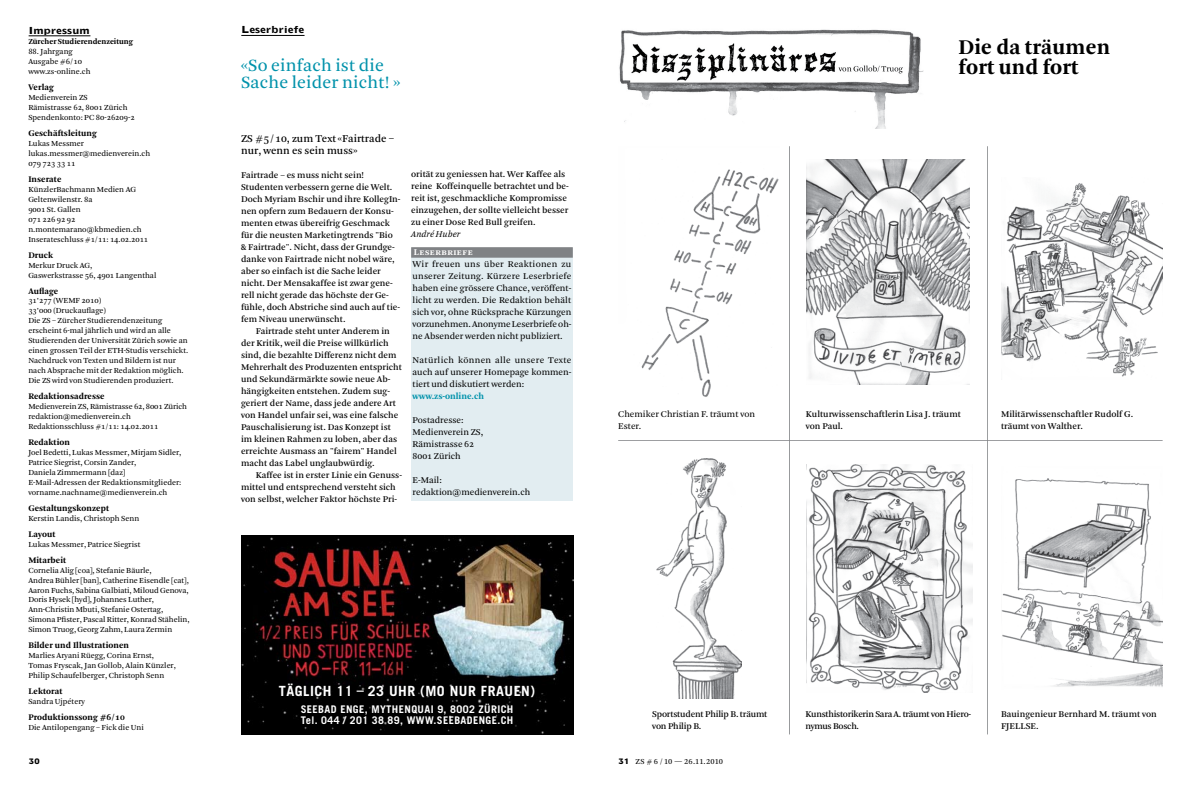
<style>
.page{position:relative;width:1191px;height:794px;background:#fff}
.page>*{position:absolute;margin:0;border:0;box-sizing:border-box;transform-origin:0 0}
.t1{font:700 22px/20.5px "Arnhem";letter-spacing:.01em;color:#000}
.t2{font:18px/17px "Arnhem Blond";letter-spacing:.01em;color:#0092ab}
.t3{font:700 14.1px "Trade Gothic";letter-spacing:.035em;color:#fff}
.t4{font:11px/12px "Arnhem";color:#000}
.t5{font:700 10.5px/11.2px "Trade Gothic";letter-spacing:.035em;color:#fff}
.t6{font:9.3px/12px "Arnhem";color:#000}
.t7{font:9.3px/12px "Arnhem Blond";color:#000}
.t8{font:9.3px/12px "Arnhem";letter-spacing:-.03em;color:#000}
.t9{font:9.3px/12px "Arnhem";letter-spacing:-.02em;color:#000}
.t10{font:700 9.3px "Arnhem";color:#0092ab}
.t11{font:700 9.3px "Arnhem";letter-spacing:.05em;color:#fff}
.t12{font:italic 9.3px "Arnhem Blond";color:#000}
.t13{font:700 9px "Arnhem";letter-spacing:.01em;color:#000}
.t14{font:700 9px "Doric LT Std";letter-spacing:-.03em;color:#000}
.t15{font:8.1px/9.9px "Arnhem Blond";color:#000}
.t16{font:700 8.1px "Arnhem";color:#000}
.t17{font:8px "Arnhem Blond";letter-spacing:.005em;color:#000}
.t18{font:700 7px "Doric LT Std";color:#000}
.s1{font-family:"Doric LT Std";font-weight:700;font-size:7px}
</style>
<div class="page">
<hr style="left:29px;top:35px;width:61px;height:1px;background:#000">
<img style="left:619px;top:29px;width:305px;height:99px">
<img style="left:806px;top:160px;width:163px;height:224px">
<img style="left:806px;top:464px;width:167px;height:228px">
<img style="left:641px;top:169px;width:138px;height:228px">
<img style="left:1001px;top:478px;width:161px;height:209px">
<img style="left:657px;top:458px;width:84px;height:240px">
<img style="left:1001px;top:183px;width:161px;height:194px">
<hr style="left:987px;top:146px;width:1px;height:588px;background:#808285">
<hr style="left:618px;top:440px;width:544px;height:1px;background:#808285">
<hr style="left:241px;top:35px;width:63px;height:1px;background:#000">
<hr style="left:789px;top:146px;width:1px;height:588px;background:#808285">
<div style="left:411px;top:248px;width:162px;height:252px;background:#e2edf1"></div>
<div style="left:411px;top:247px;width:162px;height:11px;background:#808285"></div>
<img style="left:241px;top:535px;width:332px;height:199px">
<p class="t14" style="left:28px;top:23px;width:63px">Impressum</p>
<p class="t16" style="left:28px;top:37px;width:106px">Zürcher Studierendenzeitung</p>
<p class="t15" style="left:28px;top:47px;width:64px">88. Jahrgang<br>Ausgabe #6/10 www.zs-online.ch</p>
<p class="t13" style="left:28px;top:82px;width:27px">Verlag</p>
<p class="t15" style="left:28px;top:93px;width:108px">Medienverein ZS<br>Rämistrasse 62, 8001 Zürich<br>Spendenkonto: PC 80-26209-2</p>
<p class="t13" style="left:28px;top:128px;width:70px">Geschäftsleitung</p>
<p class="t15" style="left:28px;top:139px;width:123px">Lukas Messmer lukas.messmer@medienverein.ch<br>079 723 33 11</p>
<p class="t13" style="left:28px;top:174px;width:35px">Inserate</p>
<p class="t15" style="left:28px;top:184px;width:121px">KünzlerBachmann Medien AG<br>Geltenwilenstr. 8a<br>9001 St. Gallen<br>071 226 92 92 n.montemarano@kbmedien.ch<br>Inserateschluss #1/11: 14.02.2011</p>
<p class="t13" style="left:28px;top:250px;width:26px">Druck</p>
<p class="t15" style="left:28px;top:260px;width:129px">Merkur Druck AG,<br>Gaswerkstrasse 56, 4901 Langenthal</p>
<p class="t13" style="left:28px;top:286px;width:32px">Auflage</p>
<p class="t15" style="left:28px;top:296px;width:161px">31’277 (WEMF 2010)<br>33’000 (Druckauflage)<br>Die ZS – Zürcher Studierendenzeitung erscheint 6-mal jährlich und wird an alle Studierenden der Universität Zürich sowie an einen grossen Teil der ETH-Studis verschickt.<br>Nachdruck von Texten und Bildern ist nur nach Absprache mit der Redaktion möglich.<br>Die ZS wird von Studierenden produziert.</p>
<p class="t13" style="left:28px;top:391px;width:78px">Redaktionsadresse</p>
<p class="t15" style="left:28px;top:402px;width:160px">Medienverein ZS, Rämistrasse 62, 8001 Zürich redaktion@medienverein.ch<br>Redaktionsschluss #1/11: 14.02.2011</p>
<p class="t13" style="left:28px;top:437px;width:43px">Redaktion</p>
<p class="t15" style="left:28px;top:447px;width:154px">Joel Bedetti, Lukas Messmer, Mirjam Sidler, Patrice Siegrist, Corsin Zander,<br>Daniela Zimmermann [daz] E-Mail-Adressen der Redaktionsmitglieder: vorname.nachname@medienverein.ch</p>
<p class="t13" style="left:28px;top:503px;width:82px">Gestaltungskonzept</p>
<p class="t15" style="left:28px;top:513px;width:112px">Kerstin Landis, Christoph Senn</p>
<p class="t13" style="left:28px;top:529px;width:29px">Layout</p>
<p class="t15" style="left:28px;top:539px;width:114px">Lukas Messmer, Patrice Siegrist</p>
<p class="t13" style="left:28px;top:555px;width:40px">Mitarbeit</p>
<p class="t15" style="left:28px;top:565px;width:163px">Cornelia Alig [coa], Stefanie Bäurle,<br>Andrea Bühler [ban], Catherine Eisendle [cat], Aaron Fuchs, Sabina Galbiati, Miloud Genova, Doris Hysek [hyd], Johannes Luther, Ann-Christin Mbuti, Stefanie Ostertag, Simona Pfister, Pascal Ritter, Konrad Stähelin, Simon Truog, Georg Zahm, Laura Zermin</p>
<p class="t13" style="left:28px;top:640px;width:102px">Bilder und Illustrationen</p>
<p class="t15" style="left:28px;top:651px;width:149px">Marlies Aryani Rüegg, Corina Ernst,<br>Tomas Fryscak, Jan Gollob, Alain Künzler,<br>Philip Schaufelberger, Christoph Senn</p>
<p class="t13" style="left:28px;top:686px;width:36px">Lektorat</p>
<p class="t15" style="left:28px;top:697px;width:58px">Sandra Ujpétery</p>
<p class="t13" style="left:28px;top:712px;width:98px">Produktionssong #6/10</p>
<p class="t15" style="left:28px;top:722px;width:117px">Die Antilopengang – Fick die Uni</p>
<p class="t14" style="left:241px;top:23px;width:65px">Leserbriefe</p>
<h2 class="t2" style="left:241px;top:57px;width:161px">«So einfach ist die<br>Sache leider nicht! »</h2>
<h3 class="t4" style="left:241px;top:133px;width:155px">ZS #5/10, zum Text «Fairtrade – nur, wenn es sein muss»</h3>
<p class="t6" style="left:241px;top:170px;width:161px">Fairtrade – es muss nicht sein!<br>Studenten verbessern gerne die Welt.<br>Doch Myriam Bschir und ihre KollegIn&shy;nen opfern zum Bedauern der Konsu&shy;menten etwas übereifrig Geschmack für die neusten Marketingtrends "Bio &amp; Fairtrade". Nicht, dass der Grundge&shy;danke von Fairtrade nicht nobel wäre, aber so einfach ist die Sache leider nicht. Der Mensakaffee ist zwar gene&shy;rell nicht gerade das höchste der Ge&shy;fühle, doch Abstriche sind auch auf tie&shy;fem Niveau unerwünscht.</p>
<p class="t6" style="left:241px;top:325px;width:162px;text-indent:15px">Fairtrade steht unter Anderem in der Kritik, weil die Preise willkürlich sind, die bezahlte Differenz nicht dem Mehrerhalt des Produzenten entspricht und Sekundärmärkte sowie neue Ab&shy;hängigkeiten entstehen. Zudem sug&shy;geriert der Name, dass jede andere Art von Handel unfair sei, was eine falsche Pauschalisierung ist. Das Konzept ist im kleinen Rahmen zu loben, aber das erreichte Ausmass an "fairem" Handel macht das Label unglaubwürdig.</p>
<p class="t6" style="left:241px;top:469px;width:162px;text-indent:15px">Kaffee ist in erster Linie ein Genuss&shy;mittel und entsprechend versteht sich von selbst, welcher Faktor höchste Pri-</p>
<p class="t6" style="left:411px;top:168px;width:159px">orität zu geniessen hat. Wer Kaffee als reine Koffeinquelle betrachtet und be&shy;reit ist, geschmackliche Kompromisse einzugehen, der sollte vielleicht besser zu einer Dose Red Bull greifen.</p>
<p class="t12" style="left:411px;top:229px;width:51px">André Huber</p>
<p class="t11" style="left:414px;top:247px;width:61px">Leserbriefe</p>
<p class="t7" style="left:412px;top:258px;width:160px;text-align:justify">Wir freuen uns über Reaktionen zu unserer Zeitung. Kürzere Leserbriefe haben eine grössere Chance, veröffent&shy;licht zu werden. Die Redaktion behält sich vor, ohne Rücksprache Kürzungen vorzunehmen. Anonyme Leserbriefe oh&shy;ne Absender werden nicht publiziert.</p>
<p class="t7" style="left:412px;top:354px;width:160px;text-align:justify">Natürlich können alle unsere Texte auch auf unserer Homepage kommen&shy;tiert und diskutiert werden:</p>
<p class="t10" style="left:412px;top:391px;width:73px">www.zs-online.ch</p>
<p class="t7" style="left:412px;top:414px;width:72px">Postadresse:<br>Medienverein ZS,<br>Rämistrasse 62<br>8001 Zürich</p>
<p class="t7" style="left:412px;top:474px;width:119px">E-Mail: redaktion@medienverein.ch</p>
<h1 class="t1" style="left:958px;top:37px;width:153px">Die da träumen fort und fort</h1>
<p class="t7" style="left:618px;top:408px;width:138px">Chemiker Christian F. träumt von<br>Ester.</p>
<p class="t6" style="left:1001px;top:408px;width:134px">Militärwissenschaftler Rudolf G. träumt von Walther.</p>
<p class="t6" style="left:806px;top:408px;width:157px">Kulturwissenschaftlerin Lisa J. träumt von Paul.</p>
<h3 class="t3" style="left:279px;top:682px;width:258px">TÄGLICH 11 – 23 UHR (MO NUR FRAUEN)</h3>
<p class="t5" style="left:301px;top:703px;width:214px">SEEBAD ENGE, MYTHENQUAI 9, 8002 ZÜRICH<br>Tel. 044 / 201 38 89, WWW.SEEBADENGE.CH</p>
<p class="t9" style="left:652px;top:708px;width:117px">Sportstudent Philip B. träumt von Philip B.</p>
<p class="t6" style="left:1001px;top:708px;width:157px">Bauingenieur Bernhard M. träumt von<br>FJELLSE.</p>
<p class="t8" style="left:805px;top:708px;width:167px">Kunsthistorikerin Sara A. träumt von Hiero&shy;nymus Bosch.</p>
<p class="t18" style="left:28px;top:755px;width:13px">30</p>
<p class="t17" style="left:618px;top:757px;width:106px"><span class="s1">31</span> ZS # 6 / 10 — 26.11.2010</p>
</div>
